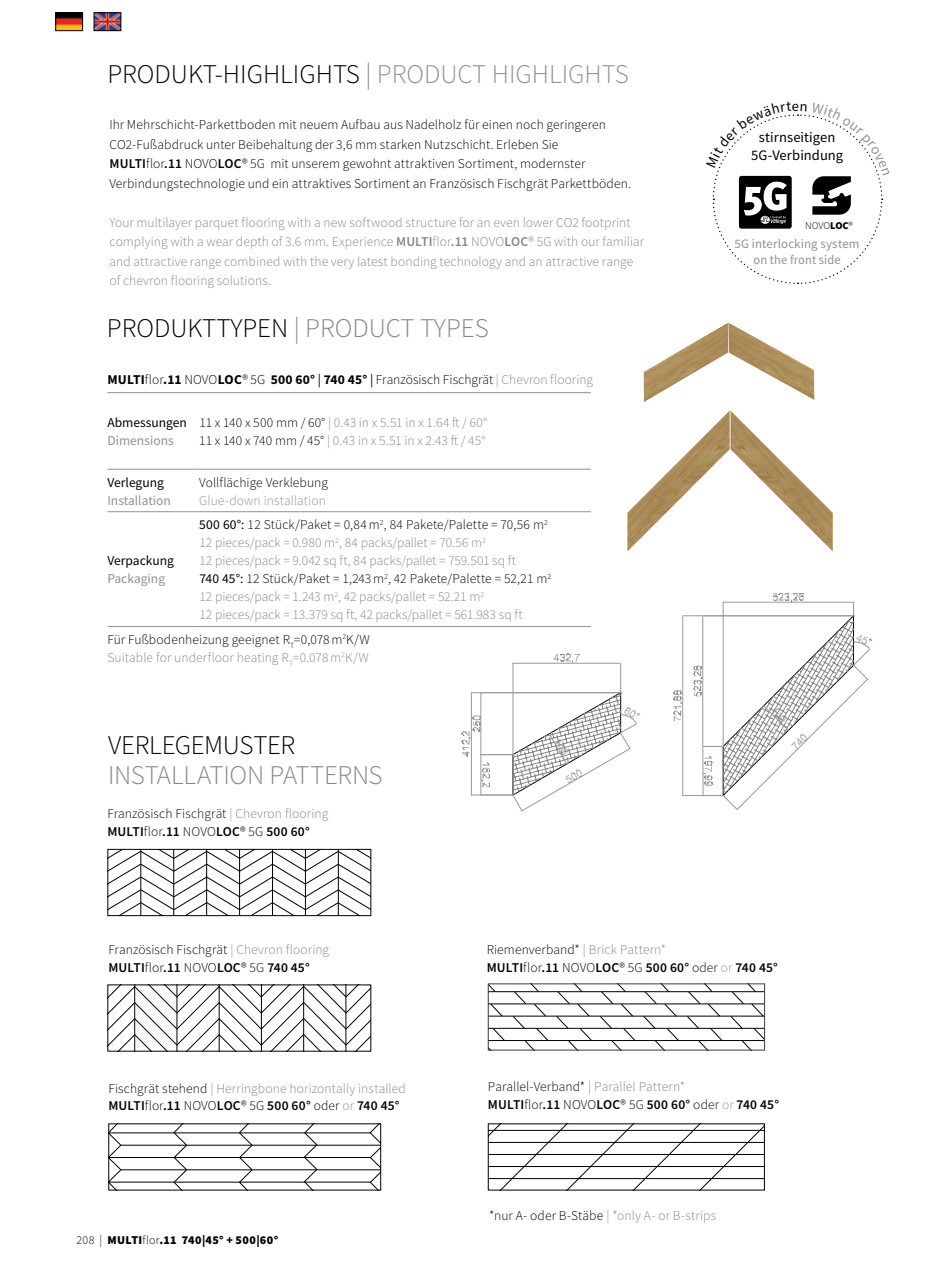
<style>
.page{position:relative;width:949px;height:1263px;background:#fff}
.page>*{position:absolute;margin:0;border:0;box-sizing:border-box;transform-origin:0 0}
.t1{font:300 27px "Source Sans Pro";color:#000}
.t2{font:300 27px "Source Sans Pro";color:#878787}
.t3{font:14.55px/17.4px "Source Sans Pro";letter-spacing:.005em;color:#000;text-align:center}
.t4{font:300 13.5px/18px "Source Sans Pro";letter-spacing:.005em;color:#878787}
.t5{font:300 13.5px/17.5px "Source Sans Pro";letter-spacing:.005em;color:#000}
.t6{font:13.5px "Source Sans Pro";color:#929292}
.t7{font:13.5px "Source Sans Pro";color:#000}
.t8{font:300 13.5px "Source Sans Pro";letter-spacing:.005em;color:#929292}
.t9{font:12.9px/15.5px "Source Sans Pro";letter-spacing:.01em;color:#929292;text-align:center}
.t10{font:900 12px "Source Sans Pro";letter-spacing:.03em;color:#000}
.t11{font:300 10.35px "Source Sans Pro";color:#000}
.s1{color:#878787}
.s2{color:#929292}
.s3{font-weight:600}
.s4{color:#000}
.s5{font-weight:700}
.s6{font-weight:400}
.s7{font-weight:400;color:#000}
.s8{font-weight:900}
.s9{font-weight:600;color:#000}
.s10{font-weight:300}
</style>
<div class="page">
<img style="left:57px;top:15px;width:24px;height:14px">
<div style="left:55px;top:13px;width:28px;height:18px;border:1px solid #000"></div>
<img style="left:96px;top:15px;width:23px;height:14px">
<div style="left:94px;top:13px;width:27px;height:18px;border:1px solid #000"></div>
<hr style="left:107px;top:392px;width:88px;height:1px;background:#929292">
<hr style="left:195px;top:392px;width:395px;height:1px;background:#929292">
<hr style="left:107px;top:469px;width:88px;height:1px;background:#929292">
<hr style="left:195px;top:469px;width:395px;height:1px;background:#929292">
<hr style="left:107px;top:511px;width:88px;height:1px;background:#929292">
<hr style="left:195px;top:511px;width:395px;height:1px;background:#929292">
<hr style="left:107px;top:626px;width:88px;height:1px;background:#929292">
<hr style="left:195px;top:626px;width:395px;height:1px;background:#929292">
<img style="left:643px;top:323px;width:85px;height:79px">
<img style="left:728px;top:323px;width:86px;height:77px">
<img style="left:627px;top:411px;width:205px;height:140px">
<svg style="left:110px;top:851px;width:259px;height:63px"></svg>
<div style="left:108px;top:849px;width:263px;height:67px;border:1px solid #000"></div>
<svg style="left:110px;top:987px;width:259px;height:62px"></svg>
<hr style="left:109px;top:1132px;width:262px;height:1px;background:#000">
<hr style="left:121px;top:1145px;width:259px;height:1px;background:#000">
<hr style="left:109px;top:1157px;width:262px;height:1px;background:#000">
<hr style="left:109px;top:1182px;width:262px;height:1px;background:#000">
<hr style="left:121px;top:1169px;width:259px;height:1px;background:#000">
<svg style="left:239px;top:1126px;width:16px;height:62px"></svg>
<svg style="left:303px;top:1126px;width:17px;height:62px"></svg>
<svg style="left:173px;top:1126px;width:17px;height:62px"></svg>
<svg style="left:369px;top:1126px;width:10px;height:62px"></svg>
<svg style="left:110px;top:1126px;width:14px;height:62px"></svg>
<hr style="left:488px;top:991px;width:276px;height:1px;background:#000">
<hr style="left:488px;top:1004px;width:276px;height:1px;background:#000">
<hr style="left:488px;top:1016px;width:276px;height:1px;background:#000">
<hr style="left:488px;top:1028px;width:276px;height:1px;background:#000">
<hr style="left:488px;top:1040px;width:276px;height:1px;background:#000">
<svg style="left:490px;top:986px;width:5px;height:6px"></svg>
<svg style="left:490px;top:1003px;width:12px;height:14px"></svg>
<svg style="left:512px;top:986px;width:36px;height:62px"></svg>
<svg style="left:490px;top:1028px;width:15px;height:14px"></svg>
<svg style="left:556px;top:986px;width:36px;height:62px"></svg>
<svg style="left:599px;top:986px;width:36px;height:62px"></svg>
<svg style="left:643px;top:986px;width:36px;height:62px"></svg>
<svg style="left:686px;top:986px;width:36px;height:62px"></svg>
<svg style="left:730px;top:986px;width:32px;height:62px"></svg>
<svg style="left:490px;top:1126px;width:272px;height:62px"></svg>
<hr style="left:488px;top:1142px;width:276px;height:1px;background:#000">
<hr style="left:488px;top:1154px;width:276px;height:1px;background:#000">
<hr style="left:488px;top:1166px;width:276px;height:1px;background:#000">
<hr style="left:488px;top:1178px;width:276px;height:1px;background:#000">
<hr style="left:682px;top:616px;width:1px;height:179px;background:#999998">
<hr style="left:682px;top:795px;width:40px;height:1px;background:#999998">
<hr style="left:682px;top:615px;width:170px;height:1px;background:#999998">
<svg style="left:673px;top:690px;width:10px;height:31px"></svg>
<svg style="left:693px;top:593px;width:179px;height:217px"></svg>
<svg style="left:462px;top:654px;width:178px;height:158px"></svg>
<svg style="left:712px;top:114px;width:172px;height:170px"></svg>
<h1 class="t1" style="left:107px;top:57px;width:522px">PRODUKT-HIGHLIGHTS <span class="s1">|</span> <span class="s2">PRODUCT HIGHLIGHTS</span></h1>
<p class="t5" style="left:109px;top:115px;width:523px;line-height:19.5px">Ihr Mehrschicht-Parkettboden mit neuem Aufbau aus Nadelholz für einen noch geringeren CO2-Fußabdruck unter Beibehaltung der 3,6 mm starken Nutzschicht. Erleben Sie <span class="s3">MULTI</span>flor<span class="s3">.11</span> NOVO<span class="s3">LOC</span>® 5G mit unserem gewohnt attraktiven Sortiment, modernster Verbindungstechnologie und ein attraktives Sortiment an Französisch Fischgrät Parkettböden.</p>
<p class="t4" style="left:109px;top:212px;width:536px;line-height:19.5px">Your multilayer parquet flooring with a new softwood structure for an even lower CO2 footprint complying with a wear depth of 3.6 mm. Experience <span class="s3">MULTI</span>flor<span class="s3">.11</span> NOVO<span class="s3">LOC</span>® 5G with our familiar and attractive range combined with the very latest bonding technology and an attractive range of chevron flooring solutions.</p>
<h1 class="t2" style="left:107px;top:312px;width:383px"><span class="s4">PRODUKTTYPEN</span> | PRODUCT TYPES</h1>
<p class="t5" style="left:107px;top:371px;width:487px"><span class="s5">MULTI</span>flor<span class="s5">.11</span> NOVO<span class="s5">LOC</span>® 5G <span class="s5">500 60°</span> <span class="s6">|</span> <span class="s5">740 45°</span> <span class="s6">|</span> Französisch Fischgrät <span class="s1">| Chevron flooring</span></p>
<p class="t7" style="left:107px;top:414px;width:81px">Abmessungen</p>
<p class="t6" style="left:107px;top:432px;width:68px">Dimensions</p>
<p class="t7" style="left:107px;top:473px;width:58px">Verlegung</p>
<p class="t6" style="left:107px;top:491px;width:65px">Installation</p>
<p class="t4" style="left:199px;top:413px;width:289px"><span class="s4">11 x 140 x 500 mm / 60°</span> | 0.43 in x 5.51 in x 1.64 ft / 60°<br><span class="s4">11 x 140 x 740 mm / 45°</span> | 0.43 in x 5.51 in x 2.43 ft / 45°</p>
<p class="t5" style="left:199px;top:473px;width:130px">Vollflächige Verklebung</p>
<p class="t8" style="left:199px;top:492px;width:128px">Glue-down installation</p>
<p class="t4" style="left:199px;top:516px;width:353px"><span class="s7">500 60°:</span> <span class="s4">12 Stück/Paket = 0,84m</span><sup>2</sup><span class="s4">, 84 Pakete/Palette = 70,56 m</span><sup>2<br></sup>12 pieces/pack = 0.980 m<sup>2</sup>, 84 packs/pallet = 70.56 m<sup>2<br></sup>12 pieces/pack = 9.042 sq ft, 84 packs/pallet = 759.501 sq ft<br><span class="s7">740 45°:</span> <span class="s4">12 Stück/Paket = 1,243m</span><sup>2</sup><span class="s4">, 42 Pakete/Palette = 52,21 m</span><sup>2<br></sup>12 pieces/pack = 1.243 m<sup>2</sup>, 42 packs/pallet = 52.21 m<sup>2<br></sup>12 pieces/pack = 13.379 sq ft, 42 packs/pallet = 561.983 sq ft</p>
<p class="t4" style="left:107px;top:630px;width:264px"><span class="s4">Für Fußbodenheizung geeignet R</span><sub>T</sub><span class="s4">=0,078m</span><sup>2</sup><span class="s4">K/W<br></span>Suitable for underfloor heating R<sub>T</sub>=0.078m<sup>2</sup>K/W</p>
<p class="t7" style="left:107px;top:552px;width:68px">Verpackung</p>
<p class="t6" style="left:107px;top:570px;width:59px">Packaging</p>
<h1 class="t1" style="left:108px;top:728px;width:189px">VERLEGEMUSTER</h1>
<h1 class="t2" style="left:108px;top:758px;width:276px">INSTALLATION PATTERNS</h1>
<p class="t5" style="left:107px;top:805px;width:222px">Französisch Fischgrät <span class="s1">| Chevron flooring<br></span><span class="s3">MULTI</span>flor<span class="s3">.11</span> NOVO<span class="s3">LOC</span>® 5G <span class="s3">500 60°</span></p>
<p class="t3" style="left:750px;top:129px;width:94px">stirnseitigen<br>5G-Verbindung</p>
<p class="t11" style="left:805px;top:219px;width:49px">NOVO<span class="s8">LOC</span>®</p>
<p class="t9" style="left:734px;top:236px;width:126px">5G interlocking system on the front side</p>
<p class="t5" style="left:108px;top:941px;width:222px">Französisch Fischgrät <span class="s1">| Chevron flooring<br></span><span class="s3">MULTI</span>flor<span class="s3">.11</span> NOVO<span class="s3">LOC</span>® 5G <span class="s3">740 45°</span></p>
<p class="t4" style="left:108px;top:1079px;width:299px;line-height:17.5px"><span class="s4">Fischgrät stehend</span> | Herringbone horizontally installed<br><span class="s9">MULTI</span><span class="s4">flor</span><span class="s9">.11</span> <span class="s4">NOVO</span><span class="s9">LOC</span><span class="s4">® 5G</span> <span class="s9">500 60°</span> <span class="s4">oder</span> <span class="s2">or</span> <span class="s9">740 45°</span></p>
<p class="t10" style="left:77px;top:1231px;width:203px"><span class="s10">208 |</span> MULTI<span class="s10">flor</span>.11 740|45° + 500|60°</p>
<p class="t5" style="left:486px;top:941px;width:292px">Riemenverband* <span class="s1">| Brick Pattern*<br></span><span class="s3">MULTI</span>flor<span class="s3">.11</span> NOVO<span class="s3">LOC</span>® 5G <span class="s3">500 60°</span> oder <span class="s2">or</span> <span class="s3">740 45°</span></p>
<p class="t5" style="left:487px;top:1078px;width:292px">Parallel-Verband* <span class="s1">| Parallel Pattern*<br></span><span class="s3">MULTI</span>flor<span class="s3">.11</span> NOVO<span class="s3">LOC</span>® 5G <span class="s3">500 60°</span> oder <span class="s2">or</span> <span class="s3">740 45°</span></p>
<p class="t4" style="left:489px;top:1207px;width:228px"><span class="s4">*nur A- oder B-Stäbe</span> | *only A- or B-strips</p>
</div>
